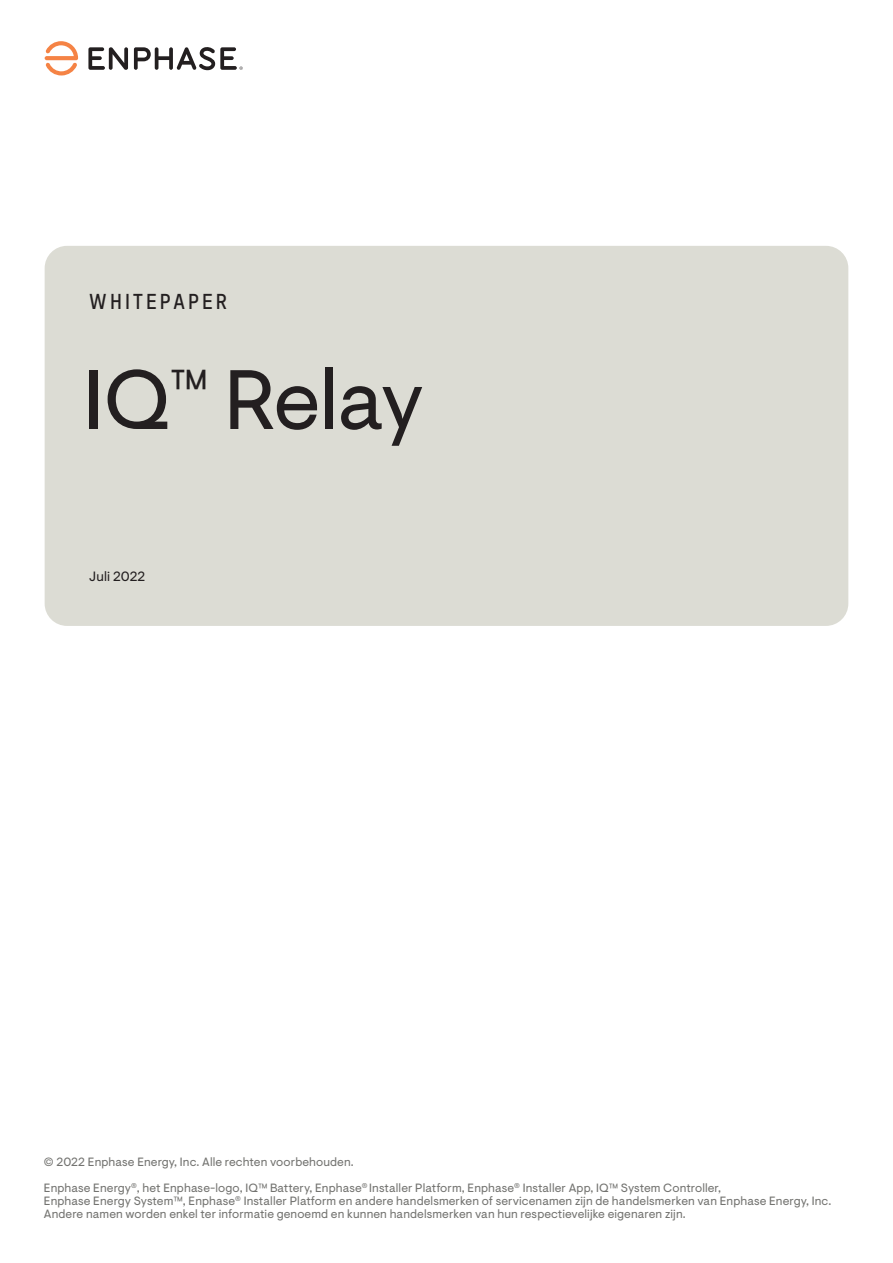
<style>
.page{position:relative;width:893px;height:1263px;background:#fff}
.page>*{position:absolute;margin:0;border:0;box-sizing:border-box;transform-origin:0 0}
.t1{font:84px "Enphase Visuelt";letter-spacing:-.005em;color:#231f20}
.t2{font:21px "T Star Pro Bold";letter-spacing:.15em;color:#231f20}
.t3{font:13.5px "Enphase Visuelt";letter-spacing:.01em;color:#231f20}
.t4{font:12px/26.4px "Enphase Visuelt";letter-spacing:.01em;color:#737370}
</style>
<div class="page">
<svg style="left:45px;top:41px;width:33px;height:34px"></svg>
<svg style="left:88px;top:47px;width:40px;height:23px"></svg>
<svg style="left:134px;top:47px;width:109px;height:23px"></svg>
<div style="left:45px;top:246px;width:803px;height:380px;background:#dcdcd4;border-radius:22px"></div>
<h2 class="t2" style="left:89px;top:294px;width:139px">WHITEPAPER</h2>
<h1 class="t1" style="left:84px;top:362px;width:342px">IQ<sup>™</sup> Relay</h1>
<p class="t3" style="left:89px;top:570px;width:58px">Juli 2022</p>
<p class="t4" style="left:44px;top:1149px;width:679px">© 2022 Enphase Energy, Inc. Alle rechten voorbehouden.<br>Enphase Energy<sup>®</sup>, het Enphase-logo, IQ™ Battery, Enphase<sup>®</sup> Installer Platform, Enphase<sup>®</sup> Installer App, IQ™ System Controller,</p>
<p class="t4" style="left:44px;top:1195px;width:789px;line-height:13.2px">Enphase Energy System™, Enphase<sup>®</sup> Installer Platform en andere handelsmerken of servicenamen zijn de handelsmerken van Enphase Energy, Inc.<br>Andere namen worden enkel ter informatie genoemd en kunnen handelsmerken van hun respectievelijke eigenaren zijn.</p>
</div>
